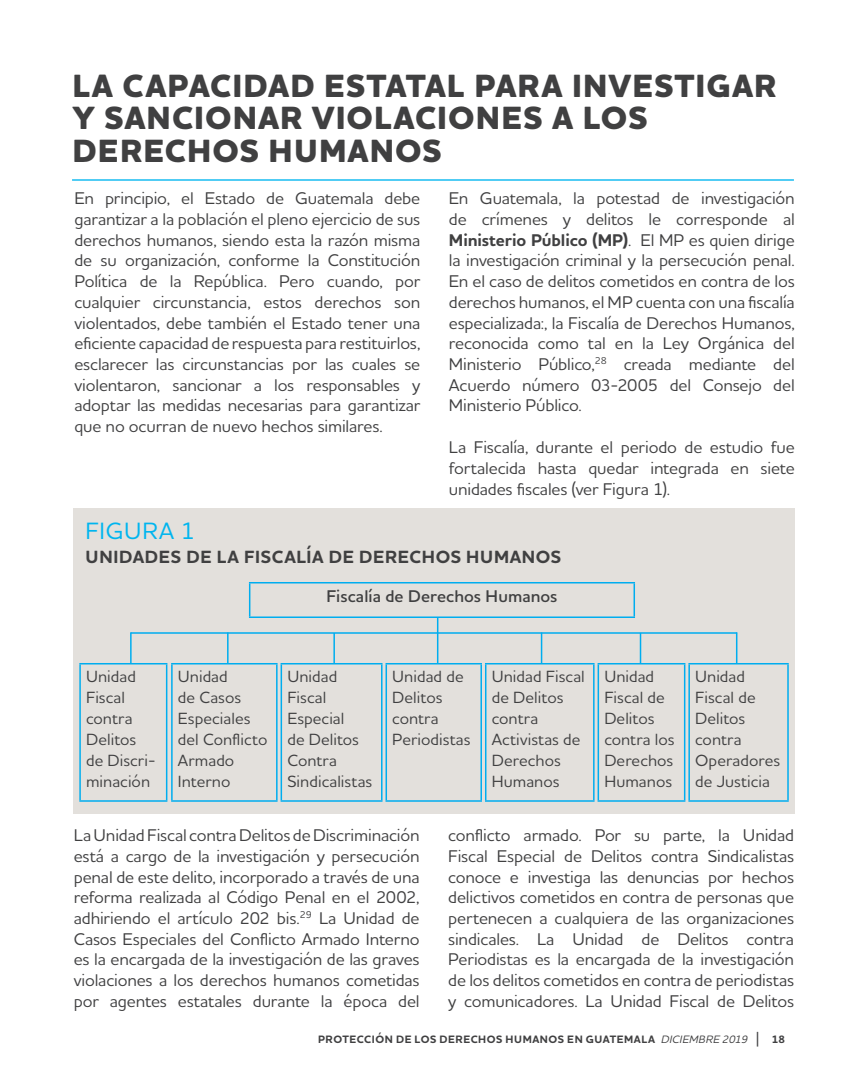
<style>
.page{position:relative;width:866px;height:1080px;background:#fff}
.page>*{position:absolute;margin:0;border:0;box-sizing:border-box;transform-origin:0 0}
.t1{font:800 32.7px/32.7px "Houschka Alt Pro";letter-spacing:.03em;color:#404041}
.t2{font:500 24px "Houschka Alt Pro";letter-spacing:.035em;color:#00b5ef}
.t3{font:700 18px "Houschka Alt Pro";letter-spacing:.035em;color:#404041}
.t4{font:500 17.25px/20.7px "Houschka Alt Pro";letter-spacing:-.01em;color:#404041;text-align:justify}
.t5{font:600 17.25px "Houschka Alt Pro";color:#404041}
.t6{font:500 16.5px/21px "Houschka Alt Pro";color:#404041}
.t7{font:700 10.95px "Houschka Alt Pro";letter-spacing:.045em;color:#404041}
.s1{font-weight:700}
.s2{font-weight:500;font-style:italic}
.s3{font-weight:500;font-size:16.35px}
</style>
<div class="page">
<div style="left:73px;top:508px;width:721px;height:306px;background:#e3e0dc"></div>
<hr style="left:72px;top:179px;width:721px;height:2px;background:#00b5ef">
<hr style="left:79px;top:663px;width:88px;height:1px;background:#00adef">
<hr style="left:79px;top:664px;width:2px;height:136px;background:#00adef">
<hr style="left:166px;top:664px;width:1px;height:136px;background:#00adef">
<hr style="left:79px;top:800px;width:88px;height:2px;background:#00adef">
<hr style="left:171px;top:663px;width:106px;height:1px;background:#00adef">
<hr style="left:171px;top:664px;width:1px;height:136px;background:#00adef">
<hr style="left:276px;top:664px;width:1px;height:136px;background:#00adef">
<hr style="left:171px;top:800px;width:106px;height:2px;background:#00adef">
<hr style="left:280px;top:663px;width:102px;height:1px;background:#00adef">
<hr style="left:280px;top:664px;width:2px;height:136px;background:#00adef">
<hr style="left:381px;top:664px;width:1px;height:136px;background:#00adef">
<hr style="left:280px;top:800px;width:102px;height:2px;background:#00adef">
<hr style="left:385px;top:663px;width:97px;height:1px;background:#00adef">
<hr style="left:385px;top:664px;width:2px;height:136px;background:#00adef">
<hr style="left:480px;top:664px;width:2px;height:136px;background:#00adef">
<hr style="left:385px;top:800px;width:97px;height:2px;background:#00adef">
<hr style="left:485px;top:663px;width:109px;height:1px;background:#00adef">
<hr style="left:485px;top:664px;width:1px;height:136px;background:#00adef">
<hr style="left:593px;top:664px;width:1px;height:136px;background:#00adef">
<hr style="left:485px;top:800px;width:109px;height:2px;background:#00adef">
<hr style="left:597px;top:663px;width:88px;height:1px;background:#00adef">
<hr style="left:597px;top:664px;width:2px;height:136px;background:#00adef">
<hr style="left:683px;top:664px;width:2px;height:136px;background:#00adef">
<hr style="left:597px;top:800px;width:88px;height:2px;background:#00adef">
<hr style="left:688px;top:663px;width:100px;height:1px;background:#00adef">
<hr style="left:688px;top:664px;width:1px;height:136px;background:#00adef">
<hr style="left:787px;top:664px;width:1px;height:136px;background:#00adef">
<hr style="left:688px;top:800px;width:100px;height:2px;background:#00adef">
<hr style="left:131px;top:632px;width:606px;height:2px;background:#00adef">
<hr style="left:333px;top:633px;width:2px;height:31px;background:#00adef">
<hr style="left:437px;top:617px;width:1px;height:46px;background:#00adef">
<hr style="left:540px;top:632px;width:2px;height:31px;background:#00adef">
<hr style="left:639px;top:633px;width:2px;height:30px;background:#00adef">
<hr style="left:735px;top:632px;width:2px;height:31px;background:#00adef">
<hr style="left:227px;top:632px;width:1px;height:31px;background:#00adef">
<hr style="left:130px;top:632px;width:1px;height:31px;background:#00adef">
<hr style="left:249px;top:582px;width:386px;height:1px;background:#00adef">
<hr style="left:249px;top:583px;width:1px;height:33px;background:#00adef">
<hr style="left:633px;top:583px;width:2px;height:33px;background:#00adef">
<hr style="left:249px;top:616px;width:386px;height:2px;background:#00adef">
<h1 class="t1" style="left:72px;top:69px;width:705px">LA CAPACIDAD ESTATAL PARA INVESTIGAR<br>Y SANCIONAR VIOLACIONES A LOS<br>DERECHOS HUMANOS</h1>
<p class="t4" style="left:74px;top:188px;width:347px">En principio, el Estado de Guatemala debe garantizar a la población el pleno ejercicio de sus derechos humanos, siendo esta la razón misma de su organización, conforme la Constitución Política de la República. Pero cuando, por cualquier circunstancia, estos derechos son violentados, debe también el Estado tener una eficiente capacidad de respuesta para restituirlos, esclarecer las circunstancias por las cuales se violentaron, sancionar a los responsables y adoptar las medidas necesarias para garantizar que no ocurran de nuevo hechos similares.</p>
<p class="t4" style="left:448px;top:188px;width:347px">En Guatemala, la potestad de investigación de crímenes y delitos le corresponde al <span class="s1">Ministerio Público (MP)</span>. El MP es quien dirige la investigación criminal y la persecución penal.<br>En el caso de delitos cometidos en contra de los derechos humanos, el MP cuenta con una fiscalía especializada:, la Fiscalía de Derechos Humanos, reconocida como tal en la Ley Orgánica del Ministerio Público,<sup>28</sup> creada mediante del Acuerdo número 03-2005 del Consejo del Ministerio Público.</p>
<p class="t4" style="left:448px;top:437px;width:347px">La Fiscalía, durante el periodo de estudio fue fortalecida hasta quedar integrada en siete unidades fiscales (ver Figura 1).</p>
<h2 class="t2" style="left:86px;top:515px;width:111px">FIGURA 1</h2>
<p class="t3" style="left:86px;top:545px;width:477px">UNIDADES DE LA FISCALÍA DE DERECHOS HUMANOS</p>
<p class="t5" style="left:326px;top:589px;width:232px">Fiscalía de Derechos Humanos</p>
<p class="t6" style="left:86px;top:666px;width:71px">Unidad<br>Fiscal contra<br>Delitos de Discri&shy;minación</p>
<p class="t6" style="left:178px;top:666px;width:91px">Unidad<br>de Casos<br>Especiales del Conflicto<br>Armado<br>Interno</p>
<p class="t6" style="left:287px;top:666px;width:86px">Unidad<br>Fiscal<br>Especial<br>de Delitos<br>Contra<br>Sindicalistas</p>
<p class="t6" style="left:392px;top:666px;width:80px">Unidad de<br>Delitos contra<br>Periodistas</p>
<p class="t6" style="left:491px;top:666px;width:95px">Unidad Fiscal de Delitos contra<br>Activistas de<br>Derechos<br>Humanos</p>
<p class="t6" style="left:604px;top:666px;width:72px">Unidad<br>Fiscal de<br>Delitos contra los<br>Derechos<br>Humanos</p>
<p class="t6" style="left:695px;top:666px;width:87px">Unidad<br>Fiscal de<br>Delitos contra<br>Operadores de Justicia</p>
<p class="t4" style="left:74px;top:824px;width:347px">La Unidad Fiscal contra Delitos de Discriminación está a cargo de la investigación y persecución penal de este delito, incorporado a través de una reforma realizada al Código Penal en el 2002, adhiriendo el artículo 202 bis.<sup>29</sup> La Unidad de Casos Especiales del Conflicto Armado Interno es la encargada de la investigación de las graves violaciones a los derechos humanos cometidas por agentes estatales durante la época del</p>
<p class="t4" style="left:448px;top:824px;width:347px">conflicto armado. Por su parte, la Unidad Fiscal Especial de Delitos contra Sindicalistas conoce e investiga las denuncias por hechos delictivos cometidos en contra de personas que pertenecen a cualquiera de las organizaciones sindicales. La Unidad de Delitos contra Periodistas es la encargada de la investigación de los delitos cometidos en contra de periodistas y comunicadores. La Unidad Fiscal de Delitos</p>
<p class="t7" style="left:318px;top:1033px;width:468px">PROTECCIÓN DE LOS DERECHOS HUMANOS EN GUATEMALA <span class="s2">DICIEMBRE 2019</span> <span class="s3">|</span> 18</p>
</div>
